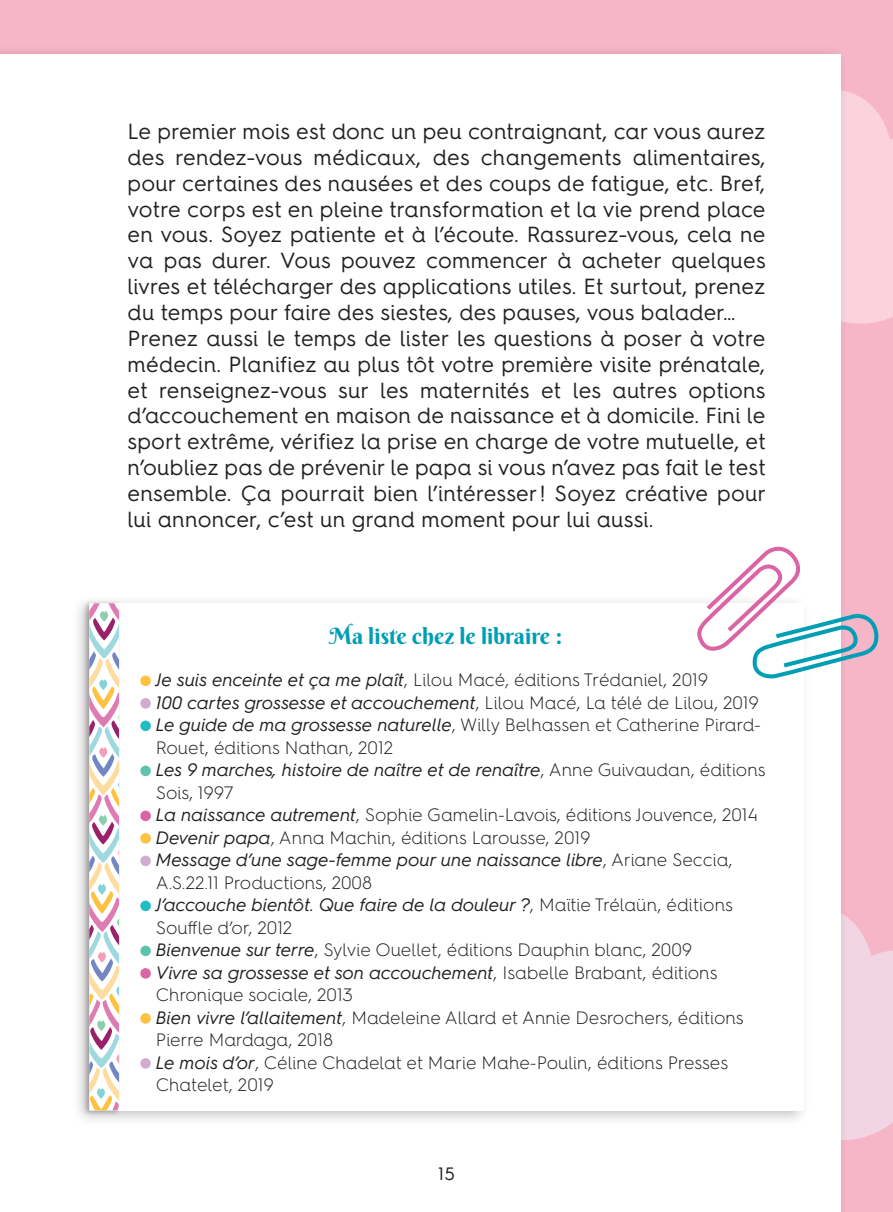
<style>
.page{position:relative;width:893px;height:1212px;background:#f7b5c8}
.page>*{position:absolute;margin:0;border:0;box-sizing:border-box;transform-origin:0 0}
.t1{font:22.5px "Berkshire Swash";color:#009eb4}
.t2{font:22.05px/25.9px "Hurme Geometric Sans 4";letter-spacing:.01em;color:#231f20}
.t3{font:300 18px/22.5px "Hurme Geometric Sans 4";color:#231f20}
.t4{font:18px "Hurme Geometric Sans 4";color:#231f20}
.s1{font-weight:400;font-style:italic}
</style>
<div class="page">
<svg style="left:848px;top:92px;width:45px;height:232px;background:#f9d0db"></svg>
<svg style="left:848px;top:918px;width:45px;height:222px;background:#f2d0df"></svg>
<div style="left:0;top:54px;width:841px;height:1158px;background:#fff"></div>
<div style="left:71px;top:594px;width:740px;height:532px;background:#231f20;opacity:.28"></div>
<div style="left:89px;top:603px;width:715px;height:507px;background:#fff"></div>
<div style="left:140px;top:675px;width:11px;height:11px;background:#fec140;border-radius:50%"></div>
<div style="left:140px;top:698px;width:11px;height:11px;background:#d2acd0;border-radius:50%"></div>
<div style="left:140px;top:720px;width:11px;height:11px;background:#21bdc4;border-radius:50%"></div>
<div style="left:140px;top:765px;width:11px;height:11px;background:#5dc3ad;border-radius:50%"></div>
<div style="left:140px;top:810px;width:11px;height:11px;background:#da64a5;border-radius:50%"></div>
<div style="left:140px;top:833px;width:11px;height:11px;background:#fec140;border-radius:50%"></div>
<div style="left:140px;top:855px;width:11px;height:11px;background:#d2acd0;border-radius:50%"></div>
<div style="left:140px;top:900px;width:11px;height:11px;background:#21bdc4;border-radius:50%"></div>
<div style="left:140px;top:945px;width:11px;height:11px;background:#5dc3ad;border-radius:50%"></div>
<div style="left:140px;top:968px;width:11px;height:11px;background:#da64a5;border-radius:50%"></div>
<div style="left:140px;top:1013px;width:11px;height:11px;background:#fec140;border-radius:50%"></div>
<div style="left:140px;top:1058px;width:11px;height:11px;background:#d2acd0;border-radius:50%"></div>
<svg style="left:691px;top:546px;width:188px;height:136px"></svg>
<div style="left:83px;top:600px;width:39px;height:516px;background:#231f20;opacity:.28"></div>
<svg style="left:89px;top:603px;width:30px;height:507px"></svg>
<p class="t2" style="left:128px;top:118px;width:640px">Le premier mois est donc un peu contraignant, car vous aurez des rendez-vous médicaux, des changements alimentaires, pour certaines des nausées et des coups de fatigue, etc. Bref, votre corps est en pleine transformation et la vie prend place en vous. Soyez patiente et à l’écoute. Rassurez-vous, cela ne va pas durer. Vous pouvez commencer à acheter quelques livres et télécharger des applications utiles. Et surtout, prenez du temps pour faire des siestes, des pauses, vous balader… Prenez aussi le temps de lister les questions à poser à votre médecin. Planifiez au plus tôt votre première visite prénatale, et renseignez-vous sur les maternités et les autres options d’accouchement en maison de naissance et à domicile. Fini le sport extrême, vérifiez la prise en charge de votre mutuelle, et n’oubliez pas de prévenir le papa si vous n’avez pas fait le test ensemble. Ça pourrait bien l’intéresser! Soyez créative pour lui annoncer, c’est un grand moment pour lui aussi.</p>
<p class="t1" style="left:329px;top:622px;width:234px">Ma liste chez le libraire :</p>
<p class="t3" style="left:156px;top:668px;width:611px"><span class="s1">Je suis enceinte et ça me plaît</span>, Lilou Macé, éditions Trédaniel, 2019<br><span class="s1">100 cartes grossesse et accouchement</span>, Lilou Macé, La télé de Lilou, 2019<br><span class="s1">Le guide de ma grossesse naturelle</span>, Willy Belhassen et Catherine Pirard-Rouet, éditions Nathan, 2012<br><span class="s1">Les 9 marches, histoire de naître et de renaître</span>, Anne Guivaudan, éditions Sois, 1997<br><span class="s1">La naissance autrement</span>, Sophie Gamelin-Lavois, éditions Jouvence, 2014<br><span class="s1">Devenir papa</span>, Anna Machin, éditions Larousse, 2019<br><span class="s1">Message d’une sage-femme pour une naissance libre</span>, Ariane Seccia, A.S.22.11 Productions, 2008<br><span class="s1">J’accouche bientôt. Que faire de la douleur ?</span>, Maïtie Trélaün, éditions Souffle d’or, 2012<br><span class="s1">Bienvenue sur terre</span>, Sylvie Ouellet, éditions Dauphin blanc, 2009<br><span class="s1">Vivre sa grossesse et son accouchement</span>, Isabelle Brabant, éditions Chronique sociale, 2013<br><span class="s1">Bien vivre l’allaitement</span>, Madeleine Allard et Annie Desrochers, éditions Pierre Mardaga, 2018<br><span class="s1">Le mois d’or</span>, Céline Chadelat et Marie Mahe-Poulin, éditions Presses Chatelet, 2019</p>
<p class="t4" style="left:438px;top:1161px;width:18px">15</p>
</div>
